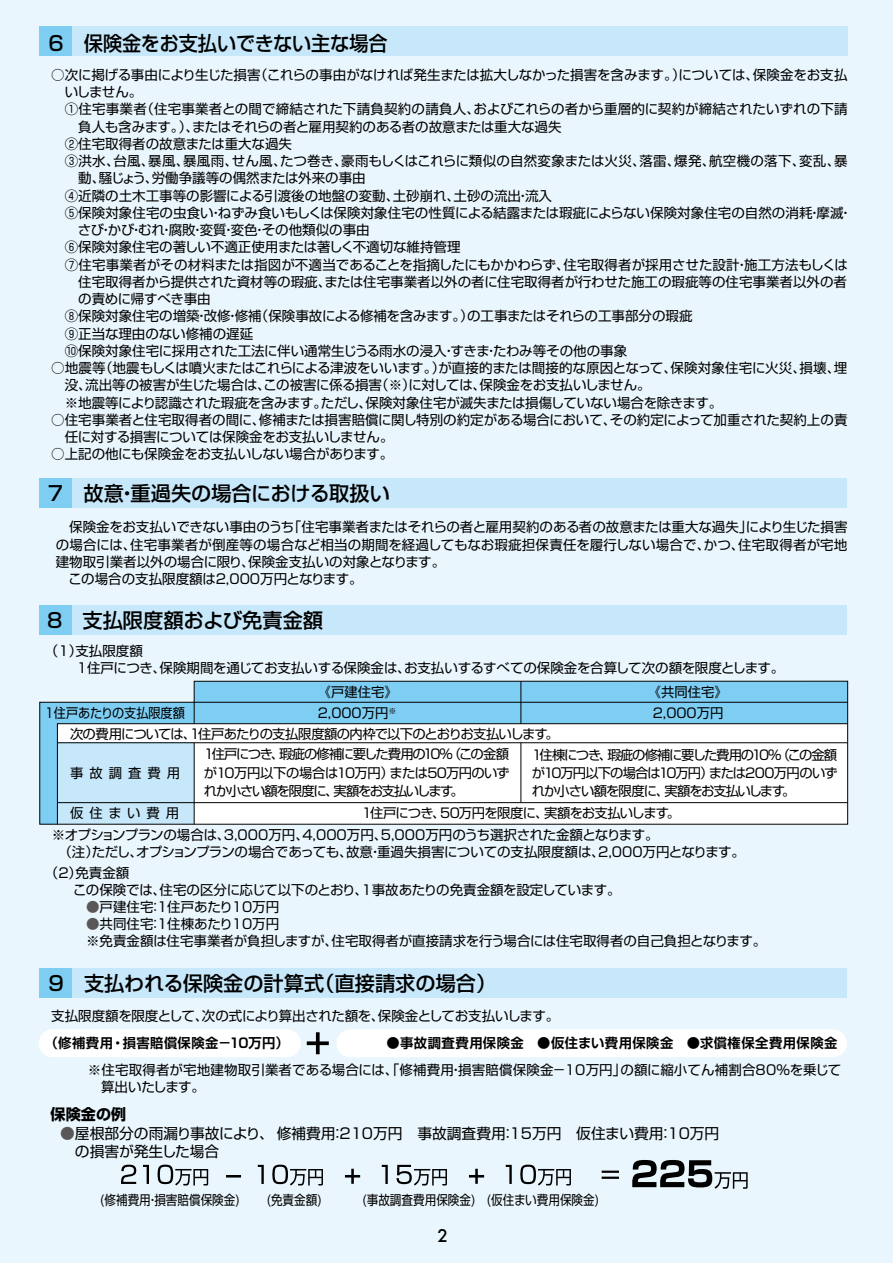
<style>
.page{position:relative;width:893px;height:1263px;background:#eaf6fd}
.page>*{position:absolute;margin:0;border:0;box-sizing:border-box;transform-origin:0 0}
.t1{font:500 20.25px "Shin Go Pro";color:#000}
.t2{font:500 16.95px "Futura";color:#000}
.t3{font:700 15.15px "Shin Go Pro";color:#000}
.t4{font:14.7px/17.7px "Shin Go Pro";color:#000}
.t5{font:13.5px/17px "Shin Go Pro";color:#000}
.t6{font:13.5px/17.2px "Shin Go Pro";letter-spacing:-.02em;color:#000}
.t7{font:13.5px "Shin Go Pro";letter-spacing:.02em;color:#000}
.t8{font:13.5px "Shin Go Pro";letter-spacing:-.03em;color:#000}
.t9{font:13.35px/18.1px "Shin Go Pro";letter-spacing:-.05em;color:#000;text-align:justify}
.t10{font:700 13.35px "Shin Go Pro De";letter-spacing:.035em;color:#000}
.t11{font:13.35px "Shin Go Pro";color:#000;scale:.87 1}
.t12{font:13.35px/21.1px "Shin Go Pro";color:#000}
.t13{font:13.35px "Shin Go Pro";color:#000;scale:.91 1}
.t14{font:13.35px "Shin Go Pro";letter-spacing:-.05em;color:#000;scale:.87 1}
.s1{color:#595757}
</style>
<div class="page">
<div style="left:40px;top:479px;width:807px;height:29px;background:#c7e8fa"></div>
<div style="left:40px;top:479px;width:32px;height:29px;background:#7ecef4"></div>
<div style="left:40px;top:27px;width:808px;height:29px;background:#c7e8fa"></div>
<div style="left:40px;top:27px;width:32px;height:29px;background:#7ecef4"></div>
<div style="left:40px;top:605px;width:807px;height:30px;background:#c7e8fa"></div>
<div style="left:40px;top:605px;width:32px;height:30px;background:#7ecef4"></div>
<div style="left:39px;top:968px;width:808px;height:30px;background:#c7e8fa"></div>
<div style="left:39px;top:968px;width:32px;height:30px;background:#7ecef4"></div>
<svg style="left:39px;top:681px;width:809px;height:144px;background:#85ccee"></svg>
<svg style="left:57px;top:723px;width:791px;height:102px;background:#f0f4f7"></svg>
<hr style="left:194px;top:702px;width:654px;height:1px;background:#000">
<hr style="left:521px;top:743px;width:1px;height:60px;background:#000">
<hr style="left:194px;top:743px;width:1px;height:81px;background:#000">
<svg style="left:194px;top:702px;width:1px;height:22px"></svg>
<hr style="left:57px;top:802px;width:791px;height:1px;background:#000">
<hr style="left:57px;top:742px;width:791px;height:1px;background:#000">
<div style="left:39px;top:1029px;width:262px;height:28px;background:#fff;border-radius:14px"></div>
<div style="left:336px;top:1029px;width:511px;height:28px;background:#fff;border-radius:14px"></div>
<hr style="left:521px;top:681px;width:1px;height:43px;background:#000">
<svg style="left:307px;top:1032px;width:22px;height:22px"></svg>
<svg style="left:121px;top:1165px;width:15px;height:19px"></svg>
<svg style="left:143px;top:1165px;width:6px;height:19px"></svg>
<svg style="left:158px;top:1165px;width:50px;height:20px"></svg>
<svg style="left:258px;top:1165px;width:6px;height:19px"></svg>
<svg style="left:272px;top:1165px;width:51px;height:20px"></svg>
<svg style="left:382px;top:1165px;width:6px;height:19px"></svg>
<svg style="left:396px;top:1165px;width:51px;height:20px"></svg>
<svg style="left:506px;top:1165px;width:6px;height:19px"></svg>
<svg style="left:520px;top:1165px;width:51px;height:20px"></svg>
<hr style="left:602px;top:1176px;width:17px;height:3px;background:#000">
<hr style="left:602px;top:1170px;width:17px;height:3px;background:#000">
<svg style="left:632px;top:1160px;width:116px;height:29px"></svg>
<svg style="left:469px;top:1169px;width:15px;height:15px"></svg>
<svg style="left:345px;top:1169px;width:15px;height:15px"></svg>
<svg style="left:226px;top:1175px;width:15px;height:2px"></svg>
<h1 class="t1" style="left:48px;top:26px;width:341px">6　保険金をお支払いできない主な場合</h1>
<p class="t5" style="left:51px;top:65px;width:798px">○次に掲げる事由により生じた損害（これらの事由がなければ発生または拡大しなかった損害を含みます。）については、保険金をお支払</p>
<p class="t5" style="left:65px;top:82px;width:79px">いしません。</p>
<p class="t5" style="left:65px;top:99px;width:784px">①住宅事業者（住宅事業者との間で締結された下請負契約の請負人、およびこれらの者から重層的に契約が締結されたいずれの下請</p>
<p class="t6" style="left:78px;top:116px;width:485px">負人も含みます。）、またはそれらの者と雇用契約のある者の故意または重大な過失</p>
<p class="t5" style="left:65px;top:134px;width:229px">②住宅取得者の故意または重大な過失</p>
<p class="t7" style="left:65px;top:150px;width:784px">③洪水、台風、暴風、暴風雨、せん風、たつ巻き、豪雨もしくはこれらに類似の自然変象または火災、落雷、爆発、航空機の落下、変乱、暴</p>
<p class="t5" style="left:78px;top:168px;width:289px">動、騒じょう、労働争議等の偶然または外来の事由</p>
<p class="t5" style="left:65px;top:185px;width:489px">④近隣の土木工事等の影響による引渡後の地盤の変動、土砂崩れ、土砂の流出・流入</p>
<p class="t5" style="left:65px;top:203px;width:789px">⑤保険対象住宅の虫食い・ねずみ食いもしくは保険対象住宅の性質による結露または瑕疵によらない保険対象住宅の自然の消耗・摩滅・</p>
<p class="t5" style="left:78px;top:220px;width:293px">さび・かび・むれ・腐敗・変質・変色・その他類似の事由</p>
<p class="t5" style="left:65px;top:237px;width:397px">⑥保険対象住宅の著しい不適正使用または著しく不適切な維持管理</p>
<p class="t5" style="left:65px;top:254px;width:785px">⑦住宅事業者がその材料または指図が不適当であることを指摘したにもかかわらず、住宅取得者が採用させた設計・施工方法もしくは</p>
<p class="t5" style="left:78px;top:272px;width:770px">住宅取得者から提供された資材等の瑕疵、または住宅事業者以外の者に住宅取得者が行わせた施工の瑕疵等の住宅事業者以外の者</p>
<p class="t6" style="left:78px;top:289px;width:134px">の責めに帰すべき事由</p>
<p class="t5" style="left:65px;top:306px;width:629px">⑧保険対象住宅の増築・改修・修補（保険事故による修補を含みます。）の工事またはそれらの工事部分の瑕疵</p>
<p class="t5" style="left:65px;top:323px;width:190px">⑨正当な理由のない修補の遅延</p>
<p class="t5" style="left:65px;top:341px;width:564px">⑩保険対象住宅に採用された工法に伴い通常生じうる雨水の浸入・すきま・たわみ等その他の事象</p>
<p class="t6" style="left:65px;top:358px;width:784px;text-indent:-14px">○地震等（地震もしくは噴火またはこれらによる津波をいいます。）が直接的または間接的な原因となって、保険対象住宅に火災、損壊、埋没、流出等の被害が生じた場合は、この被害に係る損害（※）に対しては、保険金をお支払いしません。<br>※地震等により認識された瑕疵を含みます。ただし、保険対象住宅が滅失または損傷していない場合を除きます。</p>
<p class="t5" style="left:65px;top:409px;width:784px;text-indent:-14px">○住宅事業者と住宅取得者の間に、修補または損害賠償に関し特別の約定がある場合において、その約定によって加重された契約上の責任に対する損害については保険金をお支払いしません。</p>
<p class="t5" style="left:51px;top:444px;width:344px">○上記の他にも保険金をお支払いしない場合があります。</p>
<h1 class="t1" style="left:48px;top:477px;width:343px">7　故意・重過失の場合における取扱い</h1>
<p class="t5" style="left:56px;top:517px;width:793px">　保険金をお支払いできない事由のうち「住宅事業者またはそれらの者と雇用契約のある者の故意または重大な過失」により生じた損害の場合には、住宅事業者が倒産等の場合など相当の期間を経過してもなお瑕疵担保責任を履行しない場合で、かつ、住宅取得者が宅地建物取引業者以外の場合に限り、保険金支払いの対象となります。<br>　この場合の支払限度額は2,000万円となります。</p>
<h1 class="t1" style="left:47px;top:604px;width:278px">8　支払限度額および免責金額</h1>
<p class="t5" style="left:77px;top:641px;width:709px;text-indent:-32px">（1）支払限度額<br>1住戸につき、保険期間を通じてお支払いする保険金は、お支払いするすべての保険金を合算して次の額を限度とします。</p>
<p class="t13" style="left:45px;top:702px;width:156px">1住戸あたりの支払限度額</p>
<p class="t12" style="left:318px;top:680px;width:82px">《戸建住宅》<br>2,000万円<sup>※</sup></p>
<p class="t9" style="left:70px;top:723px;width:490px">次の費用については、1住戸あたりの支払限度額の内枠で以下のとおりお支払いします。</p>
<p class="t9" style="left:648px;top:681px;width:81px">《共同住宅》</p>
<p class="t9" style="left:653px;top:703px;width:72px">2,000万円</p>
<p class="t9" style="left:70px;top:763px;width:111px">事故調査費用</p>
<p class="t9" style="left:70px;top:802px;width:110px">仮住まい費用</p>
<p class="t9" style="left:204px;top:743px;width:307px">1住戸につき、瑕疵の修補に要した費用の10％（この金額が10万円以下の場合は10万円）または50万円のいずれか小さい額を限度に、実額をお支払いします。</p>
<p class="t9" style="left:532px;top:744px;width:307px">1住棟につき、瑕疵の修補に要した費用の10％（この金額が10万円以下の場合は10万円）または200万円のいずれか小さい額を限度に、実額をお支払いします。</p>
<p class="t9" style="left:362px;top:802px;width:320px">1住戸につき、50万円を限度に、実額をお支払いします。</p>
<p class="t5" style="left:52px;top:825px;width:695px">※オプションプランの場合は、3,000万円、4,000万円、5,000万円のうち選択された金額となります。<br>　（注）ただし、オプションプランの場合であっても、故意・重過失損害についての支払限度額は、2,000万円となります。</p>
<p class="t5" style="left:73px;top:862px;width:549px;text-indent:-28px">（2）免責金額<br>この保険では、住宅の区分に応じて以下のとおり、1事故あたりの免責金額を設定しています。</p>
<p class="t5" style="left:86px;top:896px;width:195px"><span class="s1">●</span>戸建住宅：1住戸あたり10万円</p>
<p class="t5" style="left:86px;top:913px;width:682px"><span class="s1">●</span>共同住宅：1住棟あたり10万円<br>※免責金額は住宅事業者が負担しますが、住宅取得者が直接請求を行う場合には住宅取得者の自己負担となります。</p>
<h1 class="t1" style="left:49px;top:966px;width:449px">9　支払われる保険金の計算式（直接請求の場合）</h1>
<p class="t8" style="left:51px;top:1004px;width:509px">支払限度額を限度として、次の式により算出された額を、保険金としてお支払いします。</p>
<p class="t10" style="left:45px;top:1032px;width:245px">（修補費用・損害賠償保険金－10万円）</p>
<p class="t10" style="left:386px;top:1032px;width:452px">●事故調査費用保険金　●仮住まい費用保険金　●求償権保全費用保険金</p>
<p class="t5" style="left:101px;top:1059px;width:742px;text-indent:-13px">※住宅取得者が宅地建物取引業者である場合には、「修補費用・損害賠償保険金－10万円」の額に縮小てん補割合80％を乗じて算出いたします。</p>
<p class="t3" style="left:51px;top:1102px;width:77px">保険金の例</p>
<p class="t4" style="left:60px;top:1123px;width:661px"><span class="s1">●</span>屋根部分の雨漏り事故により、 修補費用：210万円　事故調査費用：15万円　仮住まい費用：10万円　の損害が発生した場合</p>
<p class="t11" style="left:100px;top:1189px;width:162px">(修補費用・損害賠償保険金)</p>
<p class="t14" style="left:267px;top:1189px;width:65px">(免責金額)</p>
<p class="t11" style="left:362px;top:1189px;width:273px">(事故調査費用保険金) (仮住まい費用保険金)</p>
<p class="t2" style="left:437px;top:1224px;width:12px">2</p>
</div>
